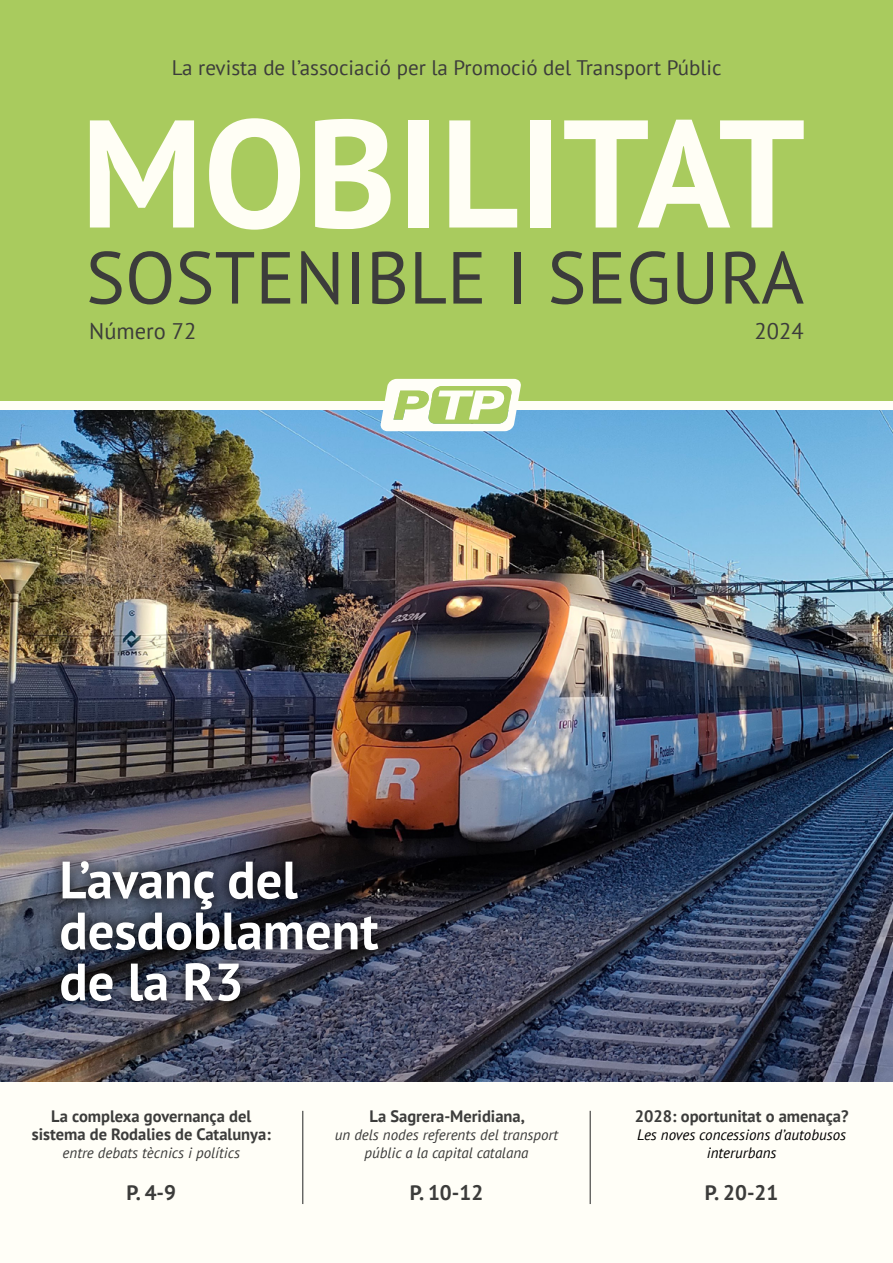
<style>
.page{position:relative;width:893px;height:1263px;background:#fff}
.page>*{position:absolute;margin:0;border:0;box-sizing:border-box;transform-origin:0 0}
.t1{font:700 52.5px/51px "PT Sans";color:#fff}
.t2{font:22.5px "PT Sans";color:#3c3c3b}
.t3{font:21px "PT Sans";color:#3c3c3b}
.t4{font:700 21px "PT Sans";color:#3c3c3b}
.t5{font:700 16.5px/18px "PT Sans";color:#3c3c3b;text-align:center}
.t6{font:italic 15px/18px "PT Sans";color:#3c3c3b;text-align:center}
.t7{font:italic 15px/18px "PT Sans";color:#000;text-align:center}
</style>
<div class="page">
<div style="left:0;top:0;width:893px;height:1081px;background:#a9cb5e"></div>
<div style="left:0;top:1081px;width:893px;height:182px;background:#fffef7"></div>
<img style="left:0;top:409px;width:893px;height:672px">
<div style="left:0;top:401px;width:893px;height:8px;background:#fffef7"></div>
<svg style="left:380px;top:379px;width:141px;height:52px"></svg>
<svg style="left:90px;top:120px;width:104px;height:107px"></svg>
<svg style="left:209px;top:118px;width:91px;height:112px"></svg>
<svg style="left:315px;top:119px;width:76px;height:110px"></svg>
<div style="left:408px;top:120px;width:21px;height:107px;background:#fffef5"></div>
<svg style="left:449px;top:120px;width:68px;height:107px"></svg>
<div style="left:530px;top:120px;width:21px;height:107px;background:#fffef5"></div>
<svg style="left:564px;top:120px;width:240px;height:107px"></svg>
<svg style="left:89px;top:251px;width:33px;height:53px"></svg>
<svg style="left:129px;top:251px;width:42px;height:53px"></svg>
<svg style="left:179px;top:251px;width:75px;height:53px"></svg>
<svg style="left:262px;top:252px;width:28px;height:52px"></svg>
<svg style="left:301px;top:251px;width:37px;height:53px"></svg>
<div style="left:352px;top:252px;width:6px;height:52px;background:#3c3c3b"></div>
<svg style="left:372px;top:251px;width:33px;height:53px"></svg>
<svg style="left:415px;top:252px;width:31px;height:52px"></svg>
<svg style="left:453px;top:252px;width:29px;height:52px"></svg>
<div style="left:514px;top:252px;width:6px;height:52px;background:#3c3c3b"></div>
<svg style="left:551px;top:251px;width:32px;height:53px"></svg>
<svg style="left:593px;top:252px;width:28px;height:52px"></svg>
<svg style="left:630px;top:251px;width:37px;height:53px"></svg>
<svg style="left:677px;top:252px;width:36px;height:52px"></svg>
<svg style="left:725px;top:251px;width:79px;height:53px"></svg>
<hr style="left:302px;top:1111px;width:1px;height:93px;background:#3c3c3b">
<hr style="left:590px;top:1111px;width:1px;height:93px;background:#3c3c3b">
<svg style="left:47px;top:848px;width:344px;height:167px;background:#323542"></svg>
<p class="t3" style="left:172px;top:54px;width:551px">La revista de l’associació per la Promoció del Transport Públic</p>
<h2 class="t2" style="left:89px;top:317px;width:109px">Número 72</h2>
<h2 class="t2" style="left:755px;top:317px;width:51px">2024</h2>
<h1 class="t1" style="left:59px;top:853px;width:321px">L’avanç del desdoblament de la R3</h1>
<p class="t5" style="left:32px;top:1107px;width:241px">La complexa governança del sistema de Rodalies de Catalunya:</p>
<p class="t6" style="left:63px;top:1144px;width:179px">entre debats tècnics i polítics</p>
<p class="t4" style="left:126px;top:1179px;width:51px">P. 4-9</p>
<p class="t5" style="left:370px;top:1107px;width:156px">La Sagrera-Meridiana,</p>
<p class="t6" style="left:335px;top:1126px;width:225px">un dels nodes referents del transport públic a la capital catalana</p>
<p class="t4" style="left:410px;top:1179px;width:75px">P. 10-12</p>
<p class="t5" style="left:635px;top:1107px;width:215px">2028: oportunitat o amenaça?</p>
<p class="t7" style="left:637px;top:1126px;width:211px">Les noves concessions d’autobusos interurbans</p>
<p class="t4" style="left:705px;top:1179px;width:75px">P. 20-21</p>
</div>
